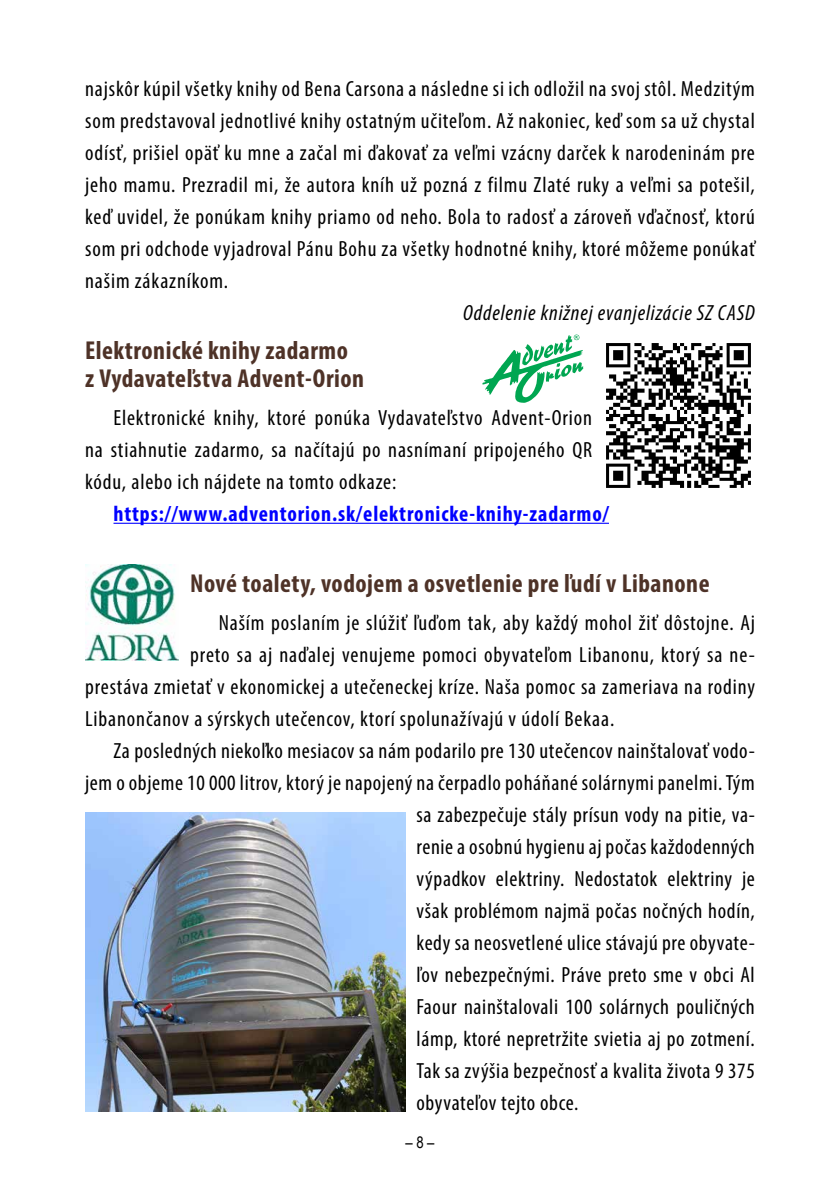
<style>
.page{position:relative;width:840px;height:1191px;background:#fff}
.page>*{position:absolute;margin:0;border:0;box-sizing:border-box;transform-origin:0 0}
.t1{font:700 condensed 26px/28px "Myriad Pro";letter-spacing:.02em;color:#4e3227}
.t2{font:condensed 22px/32px "Myriad Pro";letter-spacing:.03em;color:#000;text-align:justify}
.t3{font:700 condensed 22px "Myriad Pro";letter-spacing:.04em;color:#00f}
.t4{font:italic condensed 22px "Myriad Pro";letter-spacing:.04em;color:#000}
.t5{font:16px "Arial Narrow";color:#000}
</style>
<div class="page">
<hr style="left:113px;top:523px;width:495px;height:1px;background:#00f">
<svg style="left:482px;top:334px;width:101px;height:69px"></svg>
<img style="left:606px;top:343px;width:145px;height:145px">
<img style="left:85px;top:564px;width:94px;height:96px">
<img style="left:85px;top:812px;width:320px;height:299px">
<p class="t2" style="left:85px;top:72px;width:671px">najskôr kúpil všetky knihy od Bena Carsona a následne si ich odložil na svoj stôl. Medzitým som predstavoval jednotlivé knihy ostatným učiteľom. Až nakoniec, keď som sa už chystal odísť, prišiel opäť ku mne a začal mi ďakovať za veľmi vzácny darček k narodeninám pre jeho mamu. Prezradil mi, že autora kníh už pozná z filmu Zlaté ruky a veľmi sa potešil, keď uvidel, že ponúkam knihy priamo od neho. Bola to radosť a zároveň vďačnosť, ktorú som pri odchode vyjadroval Pánu Bohu za všetky hodnotné knihy, ktoré môžeme ponúkať našim zákazníkom.</p>
<p class="t4" style="left:463px;top:299px;width:293px">Oddelenie knižnej evanjelizácie SZ CASD</p>
<p class="t1" style="left:85px;top:336px;width:280px">Elektronické knihy zadarmo<br>z Vydavateľstva Advent-Orion</p>
<p class="t2" style="left:85px;top:401px;width:508px;text-indent:28px">Elektronické knihy, ktoré ponúka Vydavateľstvo Advent-Orion na stiahnutie zadarmo, sa načítajú po nasnímaní pripojeného QR kódu, alebo ich nájdete na tomto odkaze:</p>
<p class="t3" style="left:113px;top:500px;width:496px">https://www.adventorion.sk/elektronicke-knihy-zadarmo/</p>
<p class="t1" style="left:190px;top:569px;width:520px">Nové toalety, vodojem a osvetlenie pre ľudí v Libanone</p>
<p class="t2" style="left:218px;top:606px;width:537px">Naším poslaním je slúžiť ľuďom tak, aby každý mohol žiť dôstojne. Aj</p>
<p class="t2" style="left:190px;top:638px;width:565px">preto sa aj naďalej venujeme pomoci obyvateľom Libanonu, ktorý sa ne-</p>
<p class="t2" style="left:85px;top:670px;width:671px">prestáva zmietať v ekonomickej a utečeneckej kríze. Naša pomoc sa zameriava na rodiny</p>
<p class="t2" style="left:85px;top:702px;width:530px">Libanončanov a sýrskych utečencov, ktorí spolunažívajú v údolí Bekaa.</p>
<p class="t2" style="left:113px;top:734px;width:642px">Za posledných niekoľko mesiacov sa nám podarilo pre 130 utečencov nainštalovať vodo-</p>
<p class="t2" style="left:85px;top:766px;width:670px">jem o objeme 10 000 litrov, ktorý je napojený na čerpadlo poháňané solárnymi panelmi. Tým</p>
<p class="t2" style="left:416px;top:798px;width:339px">sa zabezpečuje stály prísun vody na pitie, va-</p>
<p class="t2" style="left:416px;top:830px;width:339px">renie a osobnú hygienu aj počas každodenných</p>
<p class="t2" style="left:416px;top:862px;width:339px">výpadkov elektriny. Nedostatok elektriny je</p>
<p class="t2" style="left:416px;top:894px;width:339px">však problémom najmä počas nočných hodín,</p>
<p class="t2" style="left:416px;top:926px;width:339px">kedy sa neosvetlené ulice stávajú pre obyvate-</p>
<p class="t2" style="left:416px;top:958px;width:339px">ľov nebezpečnými. Práve preto sme v obci Al</p>
<p class="t2" style="left:416px;top:990px;width:339px">Faour nainštalovali 100 solárnych pouličných</p>
<p class="t2" style="left:416px;top:1022px;width:339px">lámp, ktoré nepretržite svietia aj po zotmení.</p>
<p class="t2" style="left:416px;top:1054px;width:339px">Tak sa zvýšia bezpečnosť a kvalita života 9 375</p>
<p class="t2" style="left:416px;top:1087px;width:163px">obyvateľov tejto obce.</p>
<p class="t5" style="left:405px;top:1130px;width:31px">– 8 –</p>
</div>
